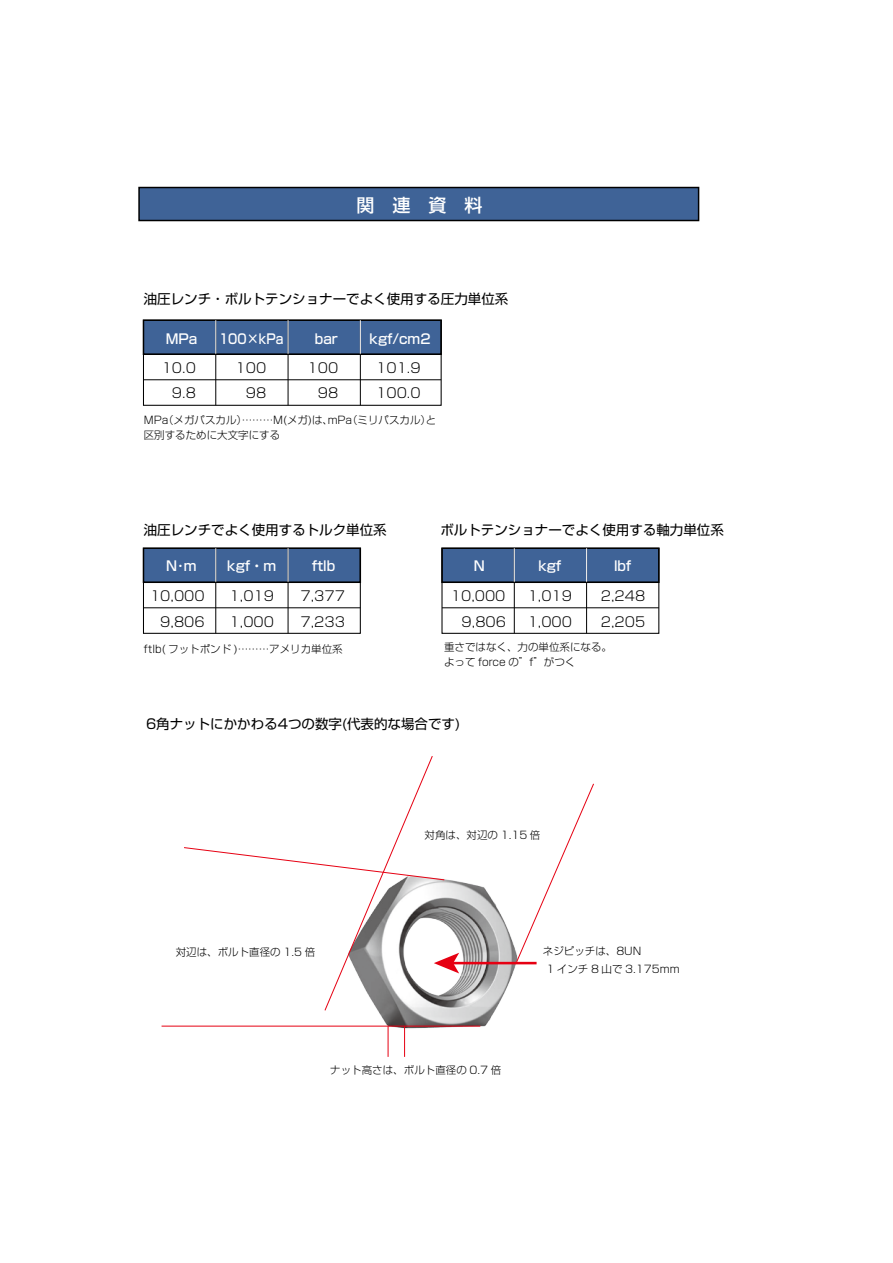
<style>
.page{position:relative;width:893px;height:1263px;background:#fff}
.page>*{position:absolute;margin:0;border:0;box-sizing:border-box;transform-origin:0 0}
.t1{font:500 18px "Shin Go Pro";color:#fff}
.t2{font:13.5px "Shin Go Pro";color:#000}
.t3{font:300 13.5px "Shin Go Pro";color:#000}
.t4{font:500 13.5px "Shin Go Pro";color:#fff}
.t5{font:500 13.5px "Shin Go Pro";color:#fff;scale:.9 1}
.t6{font:300 10.5px/14.9px "Shin Go Pro";color:#000}
</style>
<div class="page">
<div style="left:143px;top:320px;width:298px;height:34px;background:#3f6397"></div>
<div style="left:143px;top:319px;width:299px;height:36px;border:1px solid #000"></div>
<div style="left:143px;top:320px;width:299px;height:86px;border:1px solid #000"></div>
<hr style="left:215px;top:320px;width:1px;height:85px;background:#000">
<hr style="left:288px;top:320px;width:1px;height:85px;background:#000">
<hr style="left:360px;top:320px;width:1px;height:85px;background:#000">
<hr style="left:215px;top:320px;width:1px;height:34px;background:#fff">
<hr style="left:288px;top:320px;width:1px;height:34px;background:#fff">
<hr style="left:360px;top:320px;width:1px;height:34px;background:#fff">
<hr style="left:143px;top:379px;width:298px;height:1px;background:#000">
<hr style="left:143px;top:354px;width:298px;height:1px;background:#000">
<div style="left:143px;top:548px;width:217px;height:34px;background:#3f6397"></div>
<div style="left:143px;top:548px;width:218px;height:86px;border:1px solid #000"></div>
<hr style="left:215px;top:548px;width:1px;height:85px;background:#000">
<hr style="left:288px;top:548px;width:1px;height:85px;background:#000">
<hr style="left:215px;top:548px;width:1px;height:34px;background:#fff">
<hr style="left:288px;top:548px;width:1px;height:34px;background:#fff">
<hr style="left:143px;top:607px;width:217px;height:1px;background:#000">
<hr style="left:143px;top:582px;width:217px;height:1px;background:#000">
<div style="left:442px;top:548px;width:217px;height:34px;background:#3f6397"></div>
<div style="left:441px;top:548px;width:218px;height:86px;border:1px solid #000"></div>
<hr style="left:514px;top:548px;width:1px;height:85px;background:#000">
<hr style="left:586px;top:548px;width:1px;height:85px;background:#000">
<hr style="left:514px;top:548px;width:1px;height:34px;background:#fff">
<hr style="left:586px;top:548px;width:1px;height:34px;background:#fff">
<hr style="left:442px;top:607px;width:217px;height:1px;background:#000">
<hr style="left:442px;top:582px;width:217px;height:1px;background:#000">
<div style="left:139px;top:187px;width:560px;height:33px;background:#3f6397"></div>
<div style="left:138px;top:187px;width:561px;height:34px;border:1px solid #000"></div>
<img style="left:340px;top:881px;width:184px;height:156px">
<hr style="left:162px;top:1026px;width:318px;height:1px;background:#e60012">
<svg style="left:515px;top:783px;width:79px;height:179px"></svg>
<hr style="left:388px;top:1026px;width:1px;height:31px;background:#e60012">
<hr style="left:404px;top:1026px;width:1px;height:31px;background:#e60012">
<hr style="left:452px;top:962px;width:85px;height:2px;background:#e60012">
<svg style="left:184px;top:756px;width:275px;height:255px"></svg>
<h1 class="t1" style="left:357px;top:190px;width:127px">関　連　資　料</h1>
<p class="t2" style="left:144px;top:288px;width:366px">油圧レンチ・ボルトテンショナーでよく使用する圧力単位系</p>
<p class="t4" style="left:166px;top:327px;width:33px">MPa</p>
<p class="t5" style="left:219px;top:327px;width:73px">100×kPa</p>
<p class="t4" style="left:315px;top:327px;width:25px">bar</p>
<p class="t4" style="left:370px;top:327px;width:62px">kgf/cm2</p>
<p class="t3" style="left:162px;top:357px;width:36px">10.0</p>
<p class="t3" style="left:236px;top:357px;width:32px">100</p>
<p class="t3" style="left:308px;top:357px;width:32px">100</p>
<p class="t3" style="left:376px;top:357px;width:46px">101.9</p>
<p class="t3" style="left:172px;top:382px;width:25px">9.8</p>
<p class="t3" style="left:246px;top:382px;width:22px">98</p>
<p class="t3" style="left:318px;top:382px;width:22px">98</p>
<p class="t3" style="left:376px;top:382px;width:46px">100.0</p>
<p class="t6" style="left:144px;top:411px;width:294px">MPa（メガパスカル）………M(メガ)は、mPa（ミリパスカル）と区別するために大文字にする</p>
<p class="t2" style="left:144px;top:519px;width:244px">油圧レンチでよく使用するトルク単位系</p>
<p class="t2" style="left:440px;top:519px;width:285px">ボルトテンショナーでよく使用する軸力単位系</p>
<p class="t4" style="left:166px;top:555px;width:32px">N･m</p>
<p class="t4" style="left:227px;top:555px;width:50px">kgf・m</p>
<p class="t4" style="left:312px;top:555px;width:24px">ftlb</p>
<p class="t3" style="left:150px;top:585px;width:56px">10,000</p>
<p class="t3" style="left:230px;top:585px;width:46px">1,019</p>
<p class="t3" style="left:301px;top:585px;width:46px">7,377</p>
<p class="t3" style="left:160px;top:610px;width:46px">9,806</p>
<p class="t3" style="left:230px;top:610px;width:46px">1,000</p>
<p class="t3" style="left:301px;top:610px;width:46px">7,233</p>
<p class="t4" style="left:474px;top:555px;width:13px">N</p>
<p class="t4" style="left:538px;top:555px;width:24px">kgf</p>
<p class="t4" style="left:614px;top:555px;width:18px">lbf</p>
<p class="t3" style="left:451px;top:585px;width:56px">10,000</p>
<p class="t3" style="left:528px;top:585px;width:46px">1,019</p>
<p class="t3" style="left:601px;top:585px;width:46px">2,248</p>
<p class="t3" style="left:462px;top:610px;width:46px">9,806</p>
<p class="t3" style="left:528px;top:610px;width:46px">1,000</p>
<p class="t3" style="left:601px;top:610px;width:46px">2,205</p>
<p class="t6" style="left:144px;top:640px;width:200px">ftlb( フットポンド )………アメリカ単位系</p>
<p class="t6" style="left:444px;top:638px;width:169px">重さではなく、力の単位系になる。よって force の”f”がつく</p>
<p class="t2" style="left:146px;top:713px;width:315px">6角ナットにかかわる4つの数字(代表的な場合です)</p>
<p class="t6" style="left:425px;top:827px;width:117px">対角は、対辺の 1.15 倍</p>
<p class="t6" style="left:176px;top:943px;width:141px">対辺は、ボルト直径の 1.5 倍</p>
<p class="t6" style="left:330px;top:1061px;width:172px">ナット高さは、ボルト直径の 0.7 倍</p>
<p class="t6" style="left:546px;top:940px;width:135px;line-height:18.3px;text-indent:-3px">ネジピッチは、8UN<br>1 インチ 8 山で 3.175mm</p>
</div>
